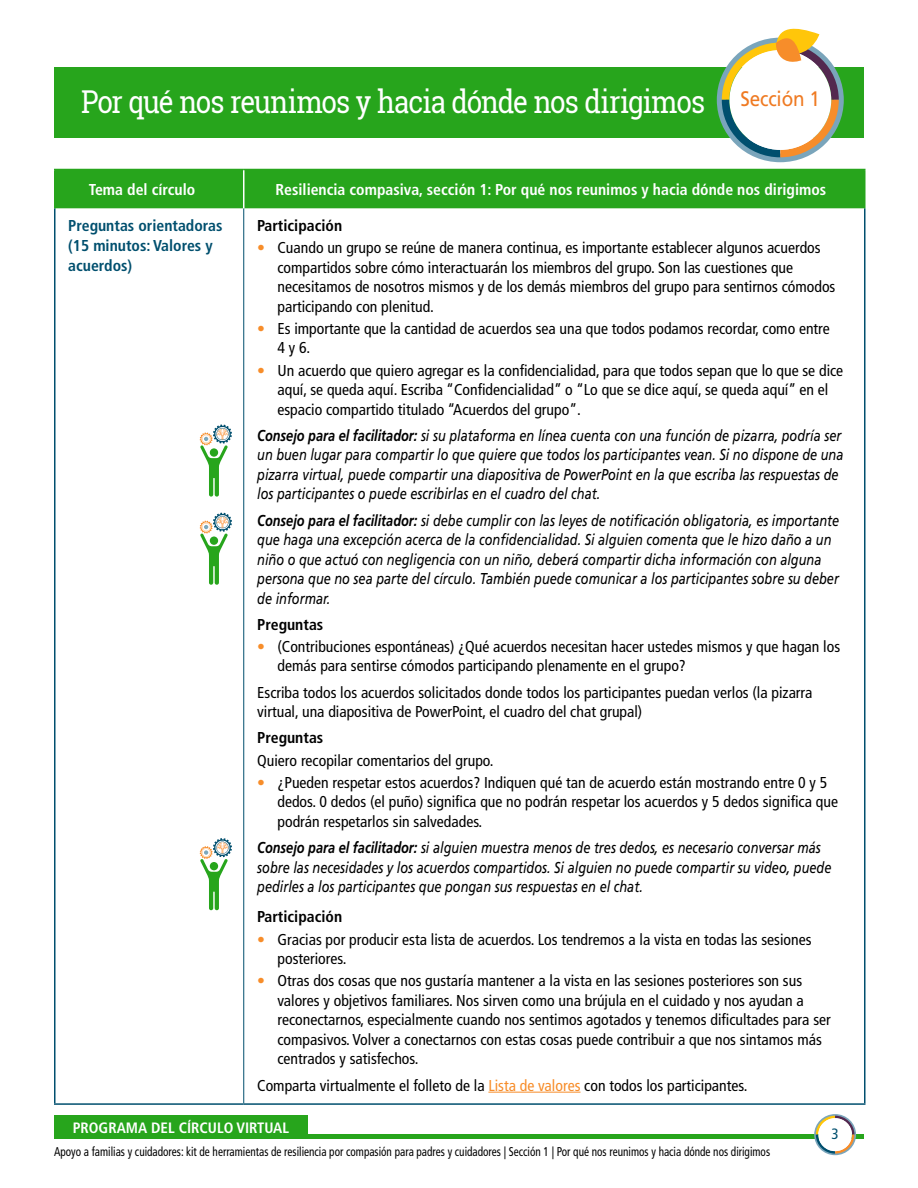
<style>
.page{position:relative;width:918px;height:1188px;background:#fff}
.page>*{position:absolute;margin:0;border:0;box-sizing:border-box;transform-origin:0 0}
.t1{font:31.5px "Roboto Slab";letter-spacing:-.035em;color:#fff;scale:.88 1}
.t2{font:condensed 15.75px/19.5px "Frutiger LT Std";color:#000}
.t3{font:italic 15.75px/19.5px "Frutiger LT Std";color:#000;scale:.81 1}
.t4{font:700 condensed 15.75px "Frutiger LT Std";color:#fff}
.t5{font:700 condensed 15.75px/20.2px "Frutiger LT Std";color:#004f6e}
.t6{font:700 condensed 15.75px "Frutiger LT Std";color:#000}
.t7{font:700 condensed 15px "Frutiger LT Std";color:#fff}
.t8{font:condensed 15px "Frutiger LT Std";color:#004f6e}
.t9{font:condensed 12.75px "Frutiger LT Std";color:#000;scale:.88 1}
.s1{color:#f78d2a}
.s2{font-weight:700}
</style>
<div class="page">
<hr style="left:54px;top:1134px;width:810px;height:4px;background:#27a51c">
<svg style="left:814px;top:1114px;width:42px;height:41px"></svg>
<div style="left:818px;top:1118px;width:34px;height:33px;background:#fff;border-radius:50%"></div>
<div style="left:54px;top:1115px;width:254px;height:21px;background:#27a51c"></div>
<div style="left:54px;top:68px;width:810px;height:70px;background:#27a51c"></div>
<svg style="left:717px;top:28px;width:127px;height:134px"></svg>
<div style="left:56px;top:170px;width:808px;height:38px;background:#27a51c"></div>
<hr style="left:54px;top:208px;width:2px;height:895px;background:#004f6e">
<hr style="left:864px;top:208px;width:2px;height:895px;background:#004f6e">
<hr style="left:54px;top:1103px;width:190px;height:2px;background:#004f6e">
<hr style="left:244px;top:1103px;width:622px;height:2px;background:#004f6e">
<hr style="left:243px;top:208px;width:1px;height:895px;background:#004f6e">
<hr style="left:54px;top:169px;width:190px;height:1px;background:#27a51c">
<hr style="left:54px;top:170px;width:2px;height:38px;background:#27a51c">
<hr style="left:244px;top:169px;width:622px;height:1px;background:#27a51c">
<hr style="left:864px;top:170px;width:2px;height:38px;background:#27a51c">
<hr style="left:243px;top:170px;width:1px;height:38px;background:#fff">
<hr style="left:488px;top:1092px;width:93px;height:1px;background:#f78d2a">
<svg style="left:200px;top:425px;width:32px;height:72px"></svg>
<svg style="left:200px;top:513px;width:32px;height:72px"></svg>
<svg style="left:200px;top:838px;width:32px;height:72px"></svg>
<h1 class="t1" style="left:81px;top:79px;width:841px">Por qué nos reunimos y hacia dónde nos dirigimos <sup>Sección</sup> <sup>1</sup></h1>
<p class="t4" style="left:89px;top:180px;width:108px">Tema del círculo</p>
<p class="t4" style="left:275px;top:180px;width:552px">Resiliencia compasiva, sección 1: Por qué nos reunimos y hacia dónde nos dirigimos</p>
<p class="t5" style="left:68px;top:215px;width:156px">Preguntas orientadoras (15 minutos: Valores y acuerdos)</p>
<p class="t6" style="left:257px;top:216px;width:86px">Participación</p>
<p class="t2" style="left:278px;top:238px;width:559px;text-indent:-20px"><span class="s1">•</span> Cuando un grupo se reúne de manera continua, es importante establecer algunos acuerdos compartidos sobre cómo interactuarán los miembros del grupo. Son las cuestiones que necesitamos de nosotros mismos y de los demás miembros del grupo para sentirnos cómodos participando con plenitud.</p>
<p class="t2" style="left:278px;top:319px;width:554px;text-indent:-20px"><span class="s1">•</span> Es importante que la cantidad de acuerdos sea una que todos podamos recordar, como entre<br>4 y 6.</p>
<p class="t2" style="left:278px;top:360px;width:567px;text-indent:-20px"><span class="s1">•</span> Un acuerdo que quiero agregar es la confidencialidad, para que todos sepan que lo que se dice aquí, se queda aquí. Escriba “Confidencialidad” o “Lo que se dice aquí, se queda aquí” en el espacio compartido titulado “Acuerdos del grupo”.</p>
<p class="t3" style="left:257px;top:426px;width:725px"><span class="s2">Consejo para el facilitador:</span> si su plataforma en línea cuenta con una función de pizarra, podría ser un buen lugar para compartir lo que quiere que todos los participantes vean. Si no dispone de una pizarra virtual, puede compartir una diapositiva de PowerPoint en la que escriba las respuestas de los participantes o puede escribirlas en el cuadro del chat.</p>
<p class="t3" style="left:257px;top:510px;width:720px"><span class="s2">Consejo para el facilitador:</span> si debe cumplir con las leyes de notificación obligatoria, es importante que haga una excepción acerca de la confidencialidad. Si alguien comenta que le hizo daño a un niño o que actuó con negligencia con un niño, deberá compartir dicha información con alguna persona que no sea parte del círculo. También puede comunicar a los participantes sobre su deber de informar.</p>
<p class="t6" style="left:257px;top:615px;width:68px">Preguntas</p>
<p class="t2" style="left:278px;top:637px;width:564px;text-indent:-20px"><span class="s1">•</span> (Contribuciones espontáneas) ¿Qué acuerdos necesitan hacer ustedes mismos y que hagan los demás para sentirse cómodos participando plenamente en el grupo?</p>
<p class="t2" style="left:257px;top:683px;width:557px">Escriba todos los acuerdos solicitados donde todos los participantes puedan verlos (la pizarra virtual, una diapositiva de PowerPoint, el cuadro del chat grupal)</p>
<p class="t6" style="left:257px;top:729px;width:68px">Preguntas</p>
<p class="t2" style="left:257px;top:751px;width:238px">Quiero recopilar comentarios del grupo.</p>
<p class="t2" style="left:278px;top:773px;width:562px;text-indent:-20px"><span class="s1">•</span> ¿Pueden respetar estos acuerdos? Indiquen qué tan de acuerdo están mostrando entre 0 y 5 dedos. 0 dedos (el puño) significa que no podrán respetar los acuerdos y 5 dedos significa que podrán respetarlos sin salvedades.</p>
<p class="t3" style="left:257px;top:838px;width:710px"><span class="s2">Consejo para el facilitador:</span> si alguien muestra menos de tres dedos, es necesario conversar más sobre las necesidades y los acuerdos compartidos. Si alguien no puede compartir su video, puede pedirles a los participantes que pongan sus respuestas en el chat.</p>
<p class="t6" style="left:257px;top:908px;width:86px">Participación</p>
<p class="t2" style="left:278px;top:930px;width:536px;text-indent:-20px"><span class="s1">•</span> Gracias por producir esta lista de acuerdos. Los tendremos a la vista en todas las sesiones posteriores.</p>
<p class="t2" style="left:278px;top:971px;width:555px;text-indent:-20px"><span class="s1">•</span> Otras dos cosas que nos gustaría mantener a la vista en las sesiones posteriores son sus valores y objetivos familiares. Nos sirven como una brújula en el cuidado y nos ayudan a reconectarnos, especialmente cuando nos sentimos agotados y tenemos dificultades para ser compasivos. Volver a conectarnos con estas cosas puede contribuir a que nos sintamos más centrados y satisfechos.</p>
<p class="t2" style="left:257px;top:1075px;width:492px">Comparta virtualmente el folleto de la <span class="s1">Lista de valores</span> con todos los participantes.</p>
<p class="t7" style="left:73px;top:1119px;width:218px">PROGRAMA DEL CÍRCULO VIRTUAL</p>
<p class="t9" style="left:54px;top:1144px;width:815px">Apoyo a familias y cuidadores: kit de herramientas de resiliencia por compasión para padres y cuidadores | Sección 1 | Por qué nos reunimos y hacia dónde nos dirigimos</p>
<p class="t8" style="left:832px;top:1125px;width:9px">3</p>
</div>
